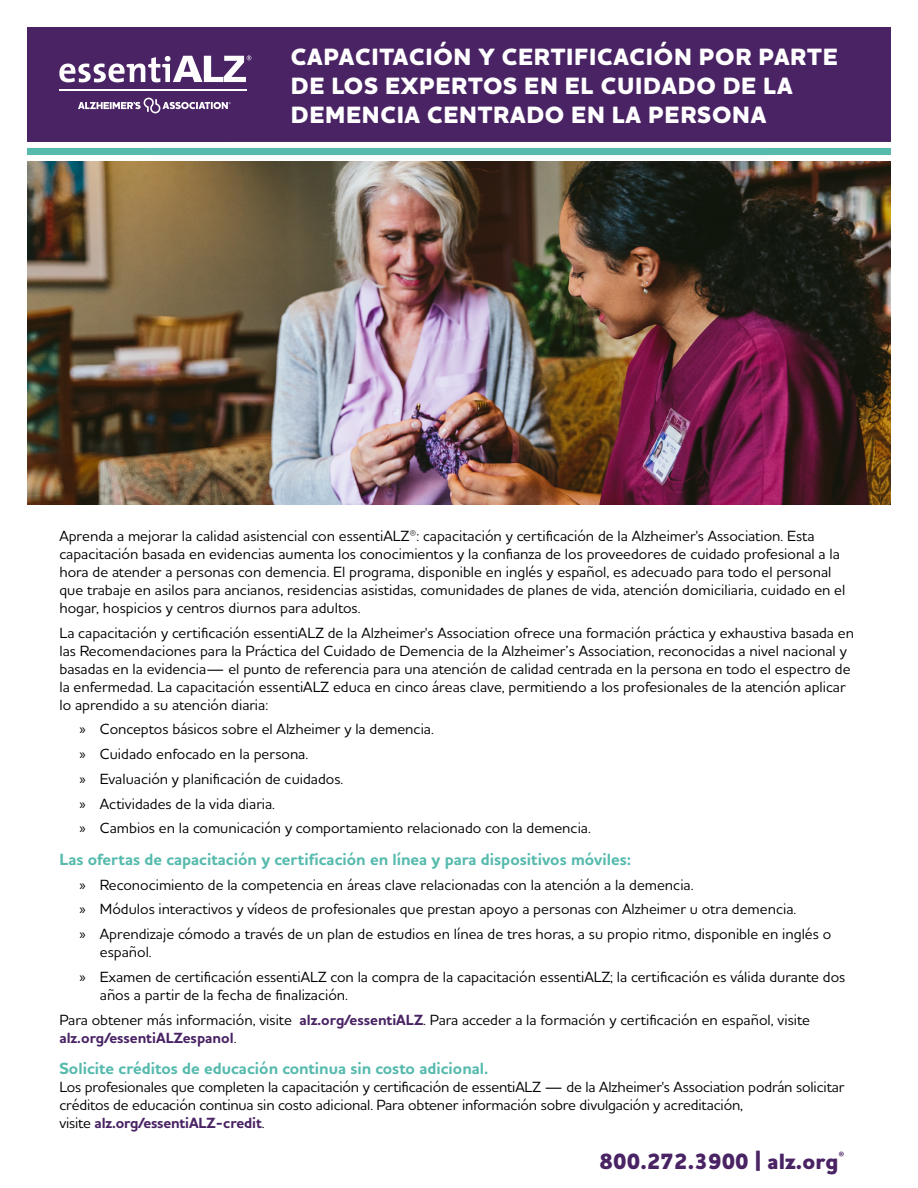
<style>
.page{position:relative;width:918px;height:1188px;background:#fff}
.page>*{position:absolute;margin:0;border:0;box-sizing:border-box;transform-origin:0 0}
.t1{font:800 24px/28.8px "Houschka Alt Pro";letter-spacing:.03em;color:#fff}
.t2{font:800 22.5px "Houschka Alt Pro";letter-spacing:.005em;color:#492364}
.t3{font:700 16.5px "Houschka Alt Pro";color:#56baad}
.t4{font:500 15px/18px "Houschka Alt Pro";color:#000}
.t5{font:700 15px "Houschka Alt Pro";color:#492364}
.s1{font-family:"Myriad Pro";font-weight:400}
.s2{font-weight:700;color:#492364}
.s3{font-weight:500;color:#000}
</style>
<div class="page">
<img style="left:27px;top:161px;width:864px;height:344px">
<div style="left:27px;top:148px;width:864px;height:7px;background:#56baad"></div>
<div style="left:27px;top:27px;width:864px;height:115px;background:#492364"></div>
<hr style="left:59px;top:89px;width:188px;height:2px;background:#fff">
<svg style="left:59px;top:56px;width:192px;height:26px"></svg>
<svg style="left:78px;top:97px;width:153px;height:17px;background:#745788"></svg>
<h1 class="t1" style="left:291px;top:44px;width:548px">CAPACITACIÓN Y CERTIFICACIÓN POR PARTE<br>DE LOS EXPERTOS EN EL CUIDADO DE LA<br>DEMENCIA CENTRADO EN LA PERSONA</h1>
<p class="t4" style="left:59px;top:526px;width:788px">Aprenda a mejorar la calidad asistencial con essentiALZ®: capacitación y certificación de la Alzheimer's Association. Esta capacitación basada en evidencias aumenta los conocimientos y la confianza de los proveedores de cuidado profesional a la hora de atender a personas con demencia. El programa, disponible en inglés y español, es adecuado para todo el personal que trabaje en asilos para ancianos, residencias asistidas, comunidades de planes de vida, atención domiciliaria, cuidado en el hogar, hospicios y centros diurnos para adultos.</p>
<p class="t4" style="left:59px;top:623px;width:796px">La capacitación y certificación essentiALZ de la Alzheimer's Association ofrece una formación práctica y exhaustiva basada en las Recomendaciones para la Práctica del Cuidado de Demencia de la Alzheimer’s Association, reconocidas a nivel nacional y basadas en la evidencia— el punto de referencia para una atención de calidad centrada en la persona en todo el espectro de la enfermedad. La capacitación essentiALZ educa en cinco áreas clave, permitiendo a los profesionales de la atención aplicar lo aprendido a su atención diaria:</p>
<p class="t4" style="left:80px;top:716px;width:513px;line-height:24.8px"><span class="s1">»</span> Conceptos básicos sobre el Alzheimer y la demencia.<br><span class="s1">»</span> Cuidado enfocado en la persona.<br><span class="s1">»</span> Evaluación y planificación de cuidados.<br><span class="s1">»</span> Actividades de la vida diaria.<br><span class="s1">»</span> Cambios en la comunicación y comportamiento relacionado con la demencia.</p>
<p class="t3" style="left:59px;top:849px;width:573px">Las ofertas de capacitación y certificación en línea y para dispositivos móviles:</p>
<p class="t4" style="left:80px;top:872px;width:753px;line-height:24.8px"><span class="s1">»</span> Reconocimiento de la competencia en áreas clave relacionadas con la atención a la demencia.<br><span class="s1">»</span> Módulos interactivos y vídeos de profesionales que prestan apoyo a personas con Alzheimer u otra demencia.<br><span class="s1">»</span> Aprendizaje cómodo a través de un plan de estudios en línea de tres horas, a su propio ritmo, disponible en inglés o</p>
<p class="t4" style="left:80px;top:939px;width:767px;line-height:24.8px;text-indent:20px">español.<br><span class="s1">»</span> Examen de certificación essentiALZ con la compra de la capacitación essentiALZ; la certificación es válida durante dos</p>
<p class="t4" style="left:59px;top:982px;width:752px;line-height:24.8px;text-indent:40px">años a partir de la fecha de finalización.<br>Para obtener más información, visite <span class="s2">alz.org/essentiALZ</span>. Para acceder a la formación y certificación en español, visite</p>
<p class="t5" style="left:59px;top:1028px;width:179px">alz.org/essentiALZespanol<span class="s3">.</span></p>
<p class="t3" style="left:59px;top:1058px;width:431px">Solicite créditos de educación continua sin costo adicional.</p>
<p class="t4" style="left:59px;top:1078px;width:787px">Los profesionales que completen la capacitación y certificación de essentiALZ — de la Alzheimer's Association podrán solicitar créditos de educación continua sin costo adicional. Para obtener información sobre divulgación y acreditación,<br>visite <span class="s2">alz.org/essentiALZ-credit</span>.</p>
<h2 class="t2" style="left:600px;top:1147px;width:246px">800.272.3900 | alz.org<sup>®</sup></h2>
</div>
